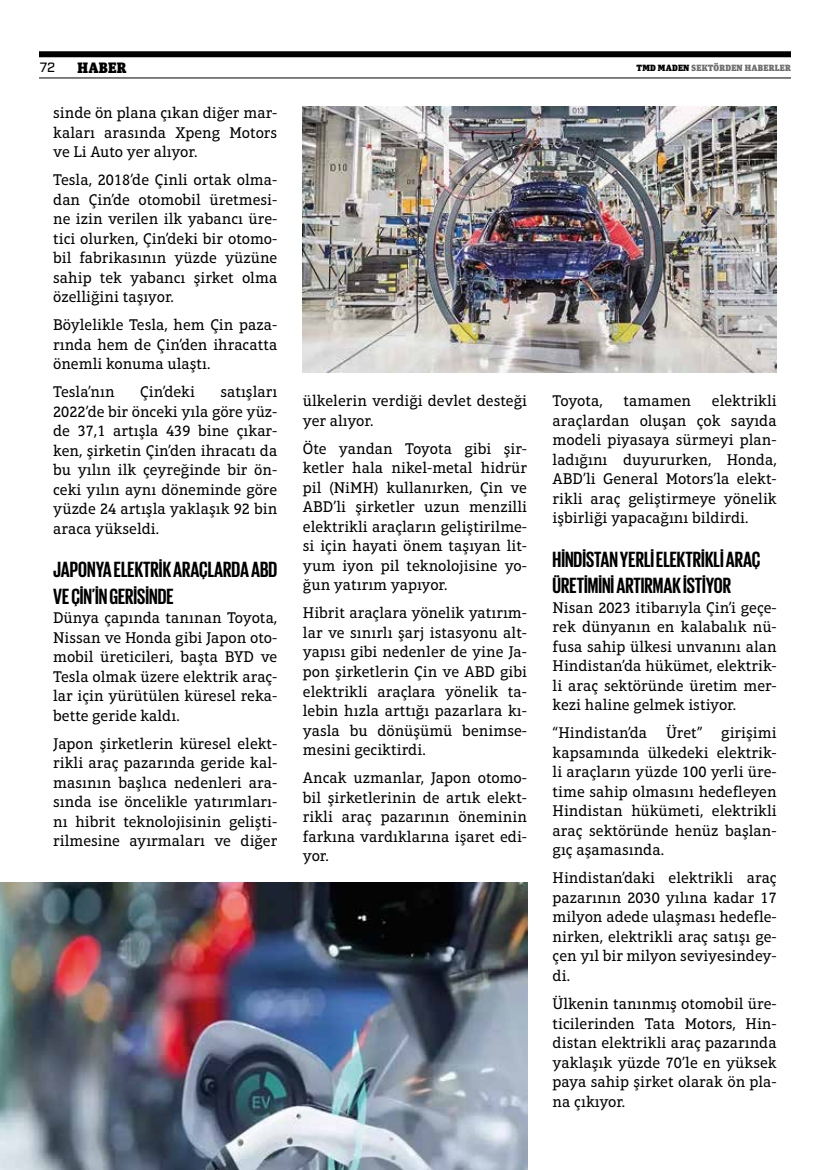
<style>
.page{position:relative;width:830px;height:1170px;background:#fff}
.page>*{position:absolute;margin:0;border:0;box-sizing:border-box;transform-origin:0 0}
.t1{font:700 22.5px/26.4px "Giorgio Sans";color:#000}
.t2{font:15.75px/19.5px "Aptifer Slab LT Pro";color:#000;text-align:justify}
.t3{font:900 15px "Unit Slab Pro";letter-spacing:.02em;color:#000}
.t4{font:500 13.5px "Industry";color:#000}
.t5{font:900 9px "Unit Slab Pro";letter-spacing:.02em;color:#706f6f}
.s1{color:#000}
</style>
<div class="page">
<img style="left:303px;top:106px;width:473px;height:267px">
<img style="left:0;top:882px;width:527px;height:287px">
<hr style="left:829px;top:0;width:1px;height:1169px;background:#5d5d5d">
<div style="left:39px;top:51px;width:751px;height:6px;background:#000"></div>
<hr style="left:39px;top:78px;width:751px;height:1px;background:#000">
<p class="t4" style="left:40px;top:60px;width:17px">72</p>
<p class="t3" style="left:77px;top:57px;width:51px">HABER</p>
<p class="t5" style="left:636px;top:61px;width:156px"><span class="s1">TMD MADEN</span> SEKTÖRDEN HABERLER</p>
<p class="t2" style="left:53px;top:103px;width:225px">sinde ön plana çıkan diğer mar&shy;kaları arasında Xpeng Motors ve Li Auto yer alıyor.</p>
<p class="t2" style="left:53px;top:170px;width:225px">Tesla, 2018’de Çinli ortak olma&shy;dan Çin’de otomobil üretmesi&shy;ne izin verilen ilk yabancı üre&shy;tici olurken, Çin’deki bir otomo&shy;bil fabrikasının yüzde yüzüne sahip tek yabancı şirket olma özelliğini taşıyor.</p>
<p class="t2" style="left:53px;top:315px;width:225px">Böylelikle Tesla, hem Çin paza&shy;rında hem de Çin’den ihracatta önemli konuma ulaştı.</p>
<p class="t2" style="left:53px;top:382px;width:63px">Tesla’nın</p>
<p class="t2" style="left:140px;top:382px;width:56px">Çin’deki</p>
<p class="t2" style="left:53px;top:382px;width:225px;text-indent:167px">satışları 2022’de bir önceki yıla göre yüz&shy;de 37,1 artışla 439 bine çıkar&shy;ken, şirketin Çin’den ihracatı da bu yılın ilk çeyreğinde bir ön&shy;ceki yılın aynı döneminde göre yüzde 24 artışla yaklaşık 92 bin araca yükseldi.</p>
<h1 class="t1" style="left:53px;top:556px;width:225px">JAPONYA ELEKTRIK ARAÇLARDA ABD<br>VE ÇIN’IN GERISINDE</h1>
<p class="t2" style="left:53px;top:608px;width:225px">Dünya çapında tanınan Toyota, Nissan ve Honda gibi Japon oto&shy;mobil üreticileri, başta BYD ve Tesla olmak üzere elektrik araç&shy;lar için yürütülen küresel reka&shy;bette geride kaldı.</p>
<p class="t2" style="left:53px;top:733px;width:225px">Japon şirketlerin küresel elekt&shy;rikli araç pazarında geride kal&shy;masının başlıca nedenleri ara&shy;sında ise öncelikle yatırımları&shy;nı hibrit teknolojisinin gelişti&shy;rilmesine ayırmaları ve diğer</p>
<p class="t2" style="left:303px;top:391px;width:225px">ülkelerin verdiği devlet desteği yer alıyor.</p>
<p class="t2" style="left:303px;top:439px;width:225px">Öte yandan Toyota gibi şir&shy;ketler hala nikel-metal hidrür pil (NiMH) kullanırken, Çin ve ABD’li şirketler uzun menzilli elektrikli araçların geliştirilme&shy;si için hayati önem taşıyan lit&shy;yum iyon pil teknolojisine yo&shy;ğun yatırım yapıyor.</p>
<p class="t2" style="left:303px;top:603px;width:225px">Hibrit araçlara yönelik yatırım&shy;lar ve sınırlı şarj istasyonu alt&shy;yapısı gibi nedenler de yine Ja&shy;pon şirketlerin Çin ve ABD gibi elektrikli araçlara yönelik ta&shy;lebin hızla arttığı pazarlara kı&shy;yasla bu dönüşümü benimse&shy;mesini geciktirdi.</p>
<p class="t2" style="left:303px;top:768px;width:225px">Ancak uzmanlar, Japon otomo&shy;bil şirketlerinin de artık elekt&shy;rikli araç pazarının öneminin farkına vardıklarına işaret edi&shy;yor.</p>
<p class="t2" style="left:552px;top:391px;width:225px;text-indent:159px">elektrikli araçlardan oluşan çok sayıda modeli piyasaya sürmeyi plan&shy;ladığını duyururken, Honda, ABD’li General Motors’la elekt&shy;rikli araç geliştirmeye yönelik işbirliği yapacağını bildirdi.</p>
<h1 class="t1" style="left:552px;top:545px;width:209px">HINDISTAN YERLI ELEKTRIKLI ARAÇ<br>ÜRETIMINI ARTIRMAK ISTIYOR</h1>
<p class="t2" style="left:552px;top:597px;width:225px">Nisan 2023 itibarıyla Çin’i geçe&shy;rek dünyanın en kalabalık nü&shy;fusa sahip ülkesi unvanını alan Hindistan’da hükümet, elektrik&shy;li araç sektöründe üretim mer&shy;kezi haline gelmek istiyor.</p>
<p class="t2" style="left:552px;top:723px;width:225px">“Hindistan’da Üret” girişimi kapsamında ülkedeki elektrik&shy;li araçların yüzde 100 yerli üre&shy;time sahip olmasını hedefleyen Hindistan hükümeti, elektrikli araç sektöründe henüz başlan&shy;gıç aşamasında.</p>
<p class="t2" style="left:552px;top:868px;width:225px">Hindistan’daki elektrikli araç pazarının 2030 yılına kadar 17 milyon adede ulaşması hedefle&shy;nirken, elektrikli araç satışı ge&shy;çen yıl bir milyon seviyesindey&shy;di.</p>
<p class="t2" style="left:552px;top:993px;width:225px">Ülkenin tanınmış otomobil üre&shy;ticilerinden Tata Motors, Hin&shy;distan elektrikli araç pazarında yaklaşık yüzde 70’le en yüksek paya sahip şirket olarak ön pla&shy;na çıkıyor.</p>
<p class="t2" style="left:552px;top:391px;width:52px">Toyota,</p>
<p class="t2" style="left:623px;top:391px;width:69px">tamamen</p>
</div>
